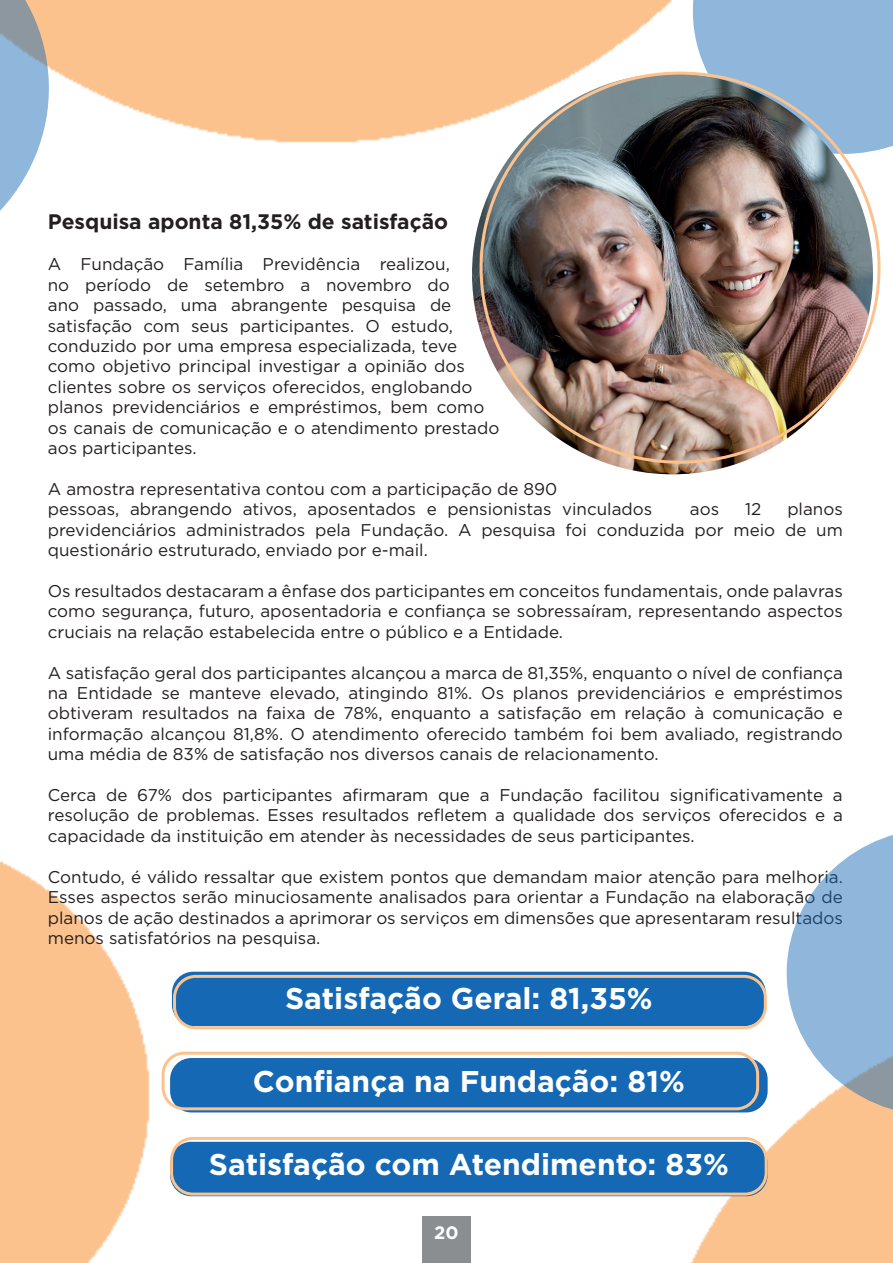
<style>
.page{position:relative;width:893px;height:1263px;background:#fff}
.page>*{position:absolute;margin:0;border:0;box-sizing:border-box;transform-origin:0 0}
.t1{font:700 30px "Gotham";color:#fff}
.t2{font:700 21px "Gotham";color:#231f20}
.t3{font:700 18px "Gotham";color:#fff}
.t4{font:16.95px/20.4px "Gotham";color:#231f20;text-align:justify}
</style>
<div class="page">
<img style="left:0;top:0;width:893px;height:1263px">
<div style="left:422px;top:1216px;width:49px;height:47px;background:#8b8e90"></div>
<svg style="left:0;top:0;width:56px;height:282px"></svg>
<div style="left:172px;top:972px;width:594px;height:54px;background:#1569b4;border-radius:21px"></div>
<div style="left:170px;top:1058px;width:598px;height:54px;background:#1569b4;border-radius:21px"></div>
<div style="left:170px;top:1142px;width:598px;height:54px;background:#1569b4;border-radius:21px"></div>
<div style="left:173px;top:975px;width:594px;height:54px;border:3px solid #fcc28d;border-radius:21px"></div>
<div style="left:162px;top:1052px;width:597px;height:58px;border:3px solid #fcc28d;border-radius:21px"></div>
<div style="left:170px;top:1137px;width:598px;height:58px;border:3px solid #fcc28d;border-radius:21px"></div>
<svg style="left:687px;top:0;width:206px;height:160px;background:#96badb"></svg>
<svg style="left:781px;top:822px;width:112px;height:300px"></svg>
<img style="left:472px;top:73px;width:401px;height:401px;border-radius:200px">
<p class="t2" style="left:48px;top:208px;width:402px">Pesquisa aponta 81,35% de satisfação</p>
<p class="t4" style="left:48px;top:254px;width:453px;text-align:left">A Fundação Família Previdência realizou,<br>no período de setembro a novembro do<br>ano passado, uma abrangente pesquisa de satisfação com seus participantes. O estudo, conduzido por uma empresa especializada, teve como objetivo principal investigar a opinião dos clientes sobre os serviços oferecidos, englobando planos previdenciários e empréstimos, bem como os canais de comunicação e o atendimento prestado aos participantes.</p>
<p class="t4" style="left:48px;top:478px;width:606px">A amostra representativa contou com a participação de 890<br>pessoas, abrangendo ativos, aposentados e pensionistas vinculados</p>
<p class="t4" style="left:48px;top:499px;width:797px;text-indent:739px">planos previdenciários administrados pela Fundação. A pesquisa foi conduzida por meio de um questionário estruturado, enviado por e-mail.</p>
<p class="t4" style="left:48px;top:580px;width:797px">Os resultados destacaram a ênfase dos participantes em conceitos fundamentais, onde palavras como segurança, futuro, aposentadoria e confiança se sobressaíram, representando aspectos cruciais na relação estabelecida entre o público e a Entidade.</p>
<p class="t4" style="left:48px;top:662px;width:797px">A satisfação geral dos participantes alcançou a marca de 81,35%, enquanto o nível de confiança na Entidade se manteve elevado, atingindo 81%. Os planos previdenciários e empréstimos obtiveram resultados na faixa de 78%, enquanto a satisfação em relação à comunicação e informação alcançou 81,8%. O atendimento oferecido também foi bem avaliado, registrando uma média de 83% de satisfação nos diversos canais de relacionamento.</p>
<p class="t4" style="left:48px;top:784px;width:796px">Cerca de 67% dos participantes afirmaram que a Fundação facilitou significativamente a resolução de problemas. Esses resultados refletem a qualidade dos serviços oferecidos e a capacidade da instituição em atender às necessidades de seus participantes.</p>
<p class="t4" style="left:48px;top:866px;width:797px">Contudo, é válido ressaltar que existem pontos que demandam maior atenção para melhoria.<br>Esses aspectos serão minuciosamente analisados para orientar a Fundação na elaboração de planos de ação destinados a aprimorar os serviços em dimensões que apresentaram resultados menos satisfatórios na pesquisa.</p>
<h1 class="t1" style="left:285px;top:978px;width:369px">Satisfação Geral: 81,35%</h1>
<p class="t4" style="left:690px;top:499px;width:31px">aos</p>
<p class="t4" style="left:745px;top:499px;width:18px">12</p>
<h1 class="t1" style="left:253px;top:1061px;width:433px">Confiança na Fundação: 81%</h1>
<h1 class="t1" style="left:209px;top:1145px;width:521px">Satisfação com Atendimento: 83%</h1>
<p class="t3" style="left:434px;top:1221px;width:26px">20</p>
</div>
